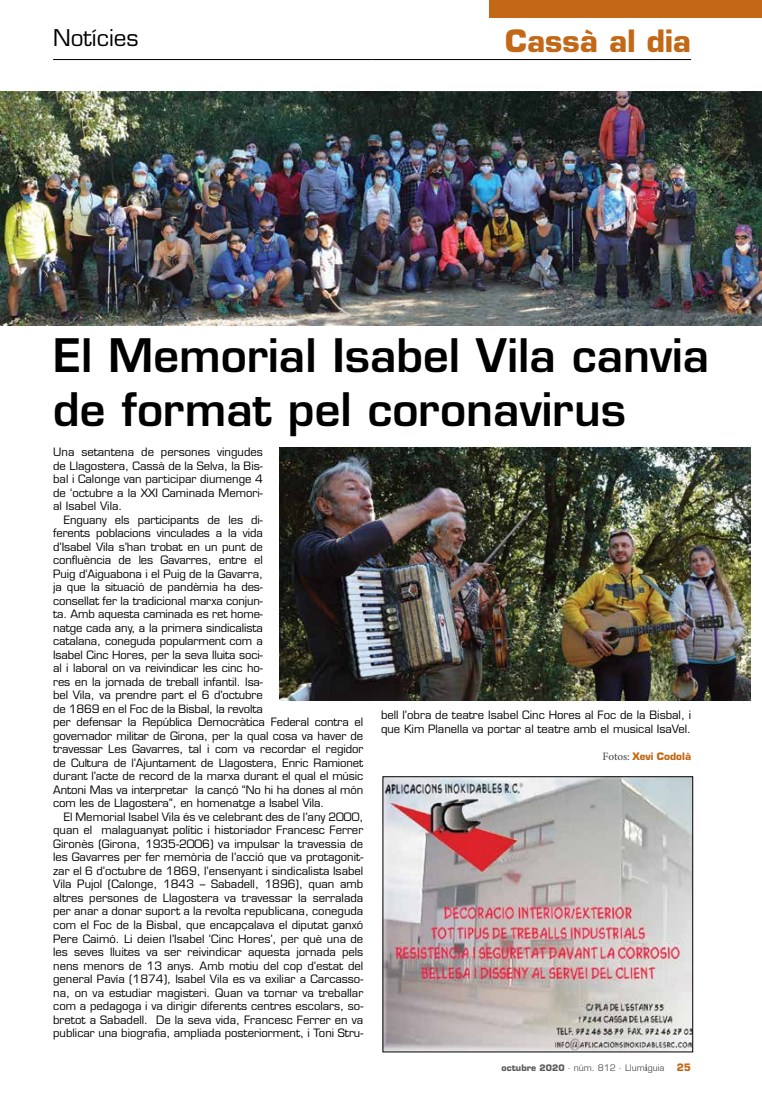
<style>
.page{position:relative;width:762px;height:1117px;background:#fff}
.page>*{position:absolute;margin:0;border:0;box-sizing:border-box;transform-origin:0 0}
.t1{font:600 45px/54px "Eurostile LT Std";color:#000}
.t2{font:700 30px "Eurostile LT Std";color:#c26816}
.t3{font:22.5px "Eurostile LT Std";color:#000}
.t4{font:11.25px/13.5px "Eurostile LT Std";letter-spacing:-.01em;color:#000;text-align:justify}
.t5{font:700 10px "Eurostile LT Std";color:#c26816}
.t6{font:8.75px "Eurostile LT Std";color:#58595b}
.s1{font-family:"Minion Pro";font-weight:400;font-size:11.25px;color:#414042}
.s2{font-weight:700}
.s3{font-family:"Minion Pro";font-weight:700;font-size:10px}
.s4{font-weight:700;font-size:10px;color:#c26816}
</style>
<div class="page">
<hr style="left:53px;top:59px;width:319px;height:1px;background:#000">
<hr style="left:372px;top:59px;width:319px;height:1px;background:#000">
<div style="left:490px;top:0;width:272px;height:18px;background:#c26816"></div>
<img style="left:280px;top:447px;width:470px;height:253px">
<img style="left:0;top:91px;width:762px;height:234px">
<img style="left:385px;top:778px;width:306px;height:271px">
<div style="left:383px;top:776px;width:310px;height:275px;border:1px solid #000"></div>
<h3 class="t3" style="left:53px;top:24px;width:87px">Notícies</h3>
<h2 class="t2" style="left:505px;top:22px;width:187px">Cassà al dia</h2>
<h1 class="t1" style="left:53px;top:328px;width:658px">El Memorial Isabel Vila canvia de format pel coronavirus</h1>
<p class="t4" style="left:53px;top:445px;width:211px">Una setantena de persones vingudes de Llagostera, Cassà de la Selva, la Bis&shy;bal i Calonge van participar diumenge 4 de ‘octubre a la XXI Caminada Memori&shy;al Isabel Vila.</p>
<p class="t4" style="left:53px;top:512px;width:312px;text-align:left;text-indent:11px">Enguany els participants de les di-<br>ferents poblacions vinculades a la vida<br>d’Isabel Vila s’han trobat en un punt de<br>confluència de les Gavarres, entre el<br>Puig d‘Aiguabona i el Puig de la Gavarra,<br>ja que la situació de pandèmia ha des-<br>consellat fer la tradicional marxa conjun-<br>ta. Amb aquesta caminada es ret home-<br>natge cada any, a la primera sindicalista<br>catalana, coneguda popularment com a<br>Isabel Cinc Hores, per la seva lluita soci-<br>al i laboral on va reivindicar les cinc ho-<br>res en la jornada de treball infantil. Isa-<br>bel Vila, va prendre part el 6 d’octubre<br>de 1869 en el Foc de la Bisbal, la revolta<br>per defensar la República Democràtica Federal contra el governador militar de Girona, per la qual cosa va haver de travessar Les Gavarres, tal i com va recordar el regidor de Cultura de l’Ajuntament de Llagostera, Enric Ramionet durant l’acte de record de la marxa durant el qual el músic Antoni Mas va interpretar la cançó “No hi ha dones al món com les de Llagostera”, en homenatge a Isabel Vila.</p>
<p class="t4" style="left:53px;top:809px;width:312px;text-indent:11px">El Memorial Isabel Vila és ve celebrant des de l’any 2000, quan el malaguanyat polític i historiador Francesc Ferrer Gironès (Girona, 1935-2006) va impulsar la travessia de les Gavarres per fer memòria de l’acció que va protagonit&shy;zar el 6 d’octubre de 1869, l’ensenyant i sindicalista Isabel Vila Pujol (Calonge, 1843 – Sabadell, 1896), quan amb altres persones de Llagostera va travessar la serralada per anar a donar suport a la revolta republicana, coneguda com el Foc de la Bisbal, que encapçalava el diputat ganxó Pere Caimó. Li deien l’Isabel ‘Cinc Hores’, per què una de les seves lluites va ser reivindicar aquesta jornada pels nens menors de 13 anys. Amb motiu del cop d’estat del general Pavía (1874), Isabel Vila es va exiliar a Carcasso&shy;na, on va estudiar magisteri. Quan va tornar va treballar com a pedagoga i va dirigir diferents centres escolars, so&shy;bretot a Sabadell. De la seva vida, Francesc Ferrer en va publicar una biografia, ampliada posteriorment, i Toni Stru-</p>
<p class="t4" style="left:381px;top:708px;width:312px">bell l’obra de teatre Isabel Cinc Hores al Foc de la Bisbal, i que Kim Planella va portar al teatre amb el musical IsaVel.</p>
<p class="t5" style="left:603px;top:750px;width:90px"><span class="s1">Fotos:</span> Xevi Codolà</p>
<p class="t6" style="left:502px;top:1062px;width:191px"><span class="s2">octubre 2020</span> · núm. 812 · Llum<span class="s3">i</span>guia <span class="s4">25</span></p>
</div>
